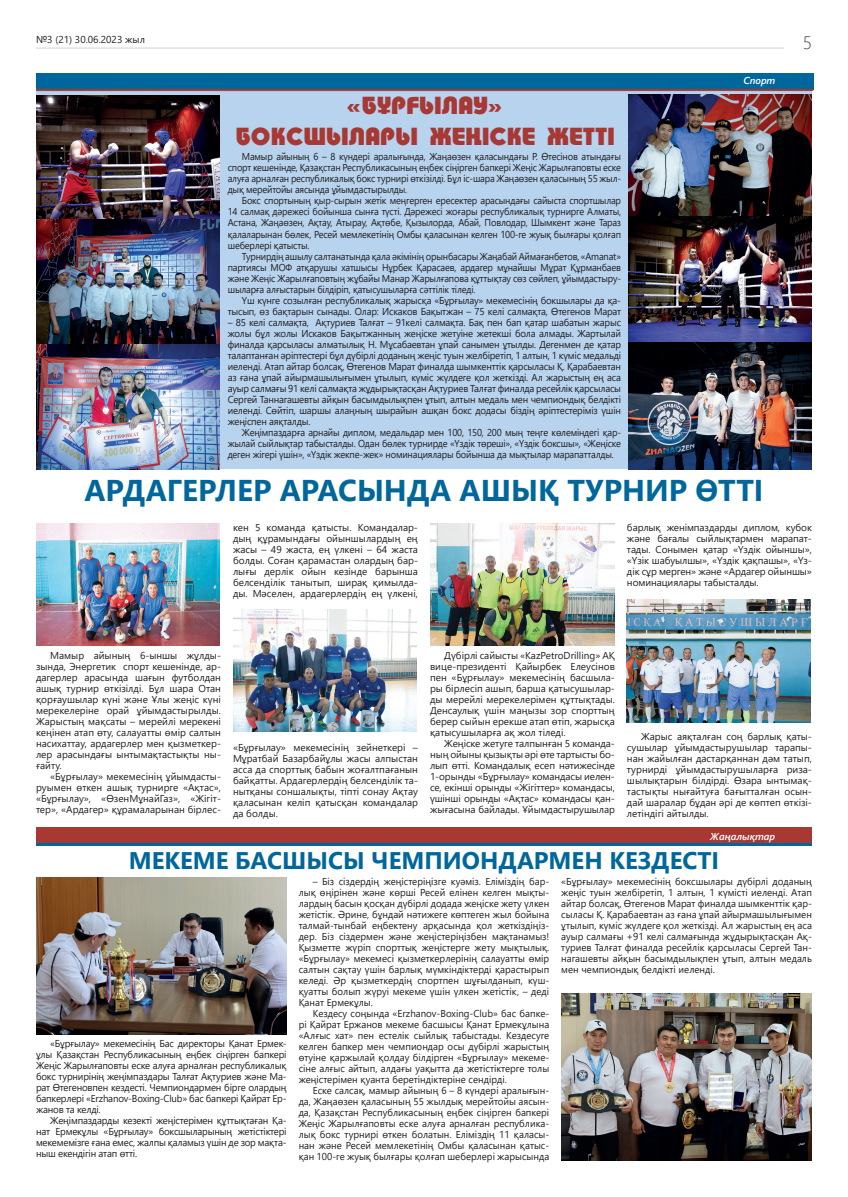
<style>
.page{position:relative;width:848px;height:1197px;background:#fff}
.page>*{position:absolute;margin:0;border:0;box-sizing:border-box;transform-origin:0 0}
.t1{font:700 30px "Segoe UI";color:#00679c}
.t2{font:700 24px "Segoe UI";color:#00679c}
.t3{font:24px/31px "Sanasoft Taurus Heavy.kz";color:#a83833;text-align:center}
.t4{font:300 18px "Segoe UI";color:#3d444e}
.t5{font:10px/11px "Segoe UI";letter-spacing:-.01em;color:#231f20;text-align:justify}
.t6{font:10px/11px "Segoe UI";letter-spacing:-.01em;color:#231f20;text-align:justify;scale:.93 1}
.t7{font:10px/11px "Segoe UI";letter-spacing:-.01em;color:#231f20;text-align:right;scale:.96 1}
.t8{font:italic 600 10px "Segoe UI";color:#fff}
</style>
<div class="page">
<hr style="left:36px;top:48px;width:747px;height:1px;background:#d1d2d4">
<div style="left:36px;top:74px;width:776px;height:395px;background:#b7d3ee"></div>
<div style="left:36px;top:74px;width:777px;height:16px;background:#00679c"></div>
<hr style="left:36px;top:90px;width:777px;height:1px;background:#a83833">
<hr style="left:36px;top:89px;width:777px;height:1px;background:#a83833">
<img style="left:36px;top:95px;width:183px;height:374px">
<img style="left:628px;top:95px;width:184px;height:374px">
<div style="left:36px;top:827px;width:776px;height:16px;background:#a83833"></div>
<hr style="left:36px;top:843px;width:776px;height:2px;background:#00679c">
<img style="left:36px;top:877px;width:251px;height:156px">
<img style="left:561px;top:993px;width:251px;height:166px">
<img style="left:36px;top:523px;width:183px;height:122px">
<img style="left:430px;top:523px;width:184px;height:122px">
<img style="left:233px;top:609px;width:183px;height:122px">
<img style="left:627px;top:600px;width:183px;height:122px">
<p class="t5" style="left:36px;top:33px;width:110px">№3 (21) 30.06.2023 жыл</p>
<h2 class="t3" style="left:234px;top:91px;width:381px">«БҰРҒЫЛАУ»<br>БОКСШЫЛАРЫ ЖЕҢІСКЕ ЖЕТТІ</h2>
<p class="t6" style="left:228px;top:150px;width:424px;text-indent:14px">Мамыр айының 6 – 8 күндері аралығында, Жаңаөзен қаласындағы Р. Өтесінов атындағы спорт кешенінде, Қазақстан Республикасының еңбек сіңірген бапкері Жеңіс Жарылғаповты еске алуға арналған республикалық бокс турнирі өткізілді. Бұл іс-шара Жаңаөзен қаласының 55 жыл&shy;дық мерейтойы аясында ұйымдастырылды.</p>
<p class="t6" style="left:228px;top:194px;width:424px;text-indent:14px">Бокс спортының қыр-сырын жетік меңгерген ересектер арасындағы сайыста спортшылар 14 салмақ дәрежесі бойынша сынға түсті. Дәрежесі жоғары республикалық турнирге Алматы, Астана, Жаңаөзен, Ақтау, Атырау, Ақтөбе, Қызылорда, Абай, Повлодар, Шымкент және Тараз қалаларынан бөлек, Ресей мемлекетінің Омбы қаласынан келген 100-ге жуық былғары қолғап шеберлері қатысты.</p>
<p class="t6" style="left:228px;top:249px;width:424px;text-indent:14px">Турнирдің ашылу салтанатында қала әкімінің орынбасары Жаңабай Аймағанбетов, «Amanat» партиясы МОФ атқарушы хатшысы Нұрбек Қарасаев, ардагер мұнайшы Мұрат Құрманбаев және Жеңіс Жарылғаповтың жұбайы Манар Жарылғапова құттықтау сөз сөйлеп, ұйымдастыру&shy;шыларға алғыстарын білдіріп, қатысушыларға сәттілік тіледі.</p>
<p class="t7" style="left:228px;top:293px;width:411px">Үш күнге созылған республикалық жарысқа «Бұрғылау» мекемесінің бокшылары да қа&shy;тысып, өз бақтарын сынады. Олар: Искаков Бақытжан – 75 келі салмақта, Өтегенов Марат</p>
<p class="t7" style="left:228px;top:315px;width:411px;text-align:justify">– 85 келі салмақта, Ақтуриев Талғат – 91келі салмақта. Бақ пен бап қатар шабатын жарыс жолы бұл жолы Искаков Бақытжанның жеңіске жетуіне жетекші бола алмады. Жартылай финалда қарсыласы алматылық Н. Мұсабаевтан ұпай санымен ұтылды. Дегенмен де қатар талаптанған әріптестері бұл дүбірлі доданың жеңіс туын желбіретіп, 1 алтын, 1 күміс медальді иеленді. Атап айтар болсақ, Өтегенов Марат финалда шымкенттік қарсыласы Қ. Қарабаевтан аз ғана ұпай айырмашылығымен ұтылып, күміс жүлдеге қол жеткізді. Ал жарыстың ең аса ауыр салмағы 91 келі салмақта жұдырықтасқан Ақтуриев Талғат финалда ресейлік қарсыласы Сергей Таннагашевты айқын басымдылықпен ұтып, алтын медаль мен чемпиондық белдікті иеленді. Сөйтіп, шаршы алаңның шырайын ашқан бокс додасы біздің әріптестеріміз үшін жеңіспен аяқталды.</p>
<p class="t6" style="left:228px;top:425px;width:424px;text-indent:14px">Жеңімпаздарға арнайы диплом, медальдар мен 100, 150, 200 мың теңге көлеміндегі қар&shy;жылай сыйлықтар табысталды. Одан бөлек турнирде «Үздік төреші», «Үздік боксшы», «Жеңіске деген жігері үшін», «Үздік жекпе-жек» номинациялары бойынша да мықтылар марапатталды.</p>
<p class="t8" style="left:743px;top:71px;width:34px">Спорт</p>
<h1 class="t1" style="left:84px;top:461px;width:680px">АРДАГЕРЛЕР АРАСЫНДА АШЫҚ ТУРНИР ӨТТІ</h1>
<h3 class="t4" style="left:802px;top:26px;width:11px">5</h3>
<p class="t5" style="left:233px;top:520px;width:186px">кен 5 команда қатысты. Командалар&shy;дың құрамындағы ойыншылардың ең жасы – 49 жаста, ең үлкені – 64 жаста болды. Соған қарамастан олардың бар&shy;лығы дерлік ойын кезінде барынша белсенділік танытып, ширақ қимылда&shy;ды. Мәселен, ардагерлердің ең үлкені,</p>
<p class="t5" style="left:627px;top:520px;width:186px">барлық женімпаздарды диплом, кубок және бағалы сыйлықтармен марапат&shy;тады. Сонымен қатар «Үздік ойыншы», «Үзік шабуылшы», «Үздік қақпашы», «Үз&shy;дік сұр мерген» және «Ардагер ойыншы» номинациялары табысталды.</p>
<p class="t5" style="left:36px;top:648px;width:186px;text-indent:14px">Мамыр айының 6-ыншы жұлды&shy;зында, Энергетик спорт кешенінде, ар&shy;дагерлер арасында шағын футболдан ашық турнир өткізілді. Бұл шара Отан қорғаушылар күні және Ұлы жеңіс күні мерекелеріне орай ұйымдастырылды.<br>Жарыстың мақсаты – мерейлі мерекені кеңінен атап өту, салауатты өмір салтын насихаттау, ардагерлер мен қызметкер&shy;лер арасындағы ынтымақтастықты ны&shy;ғайту.</p>
<p class="t5" style="left:36px;top:769px;width:186px;text-indent:14px">«Бұрғылау» мекемесінің ұйымдасты&shy;руымен өткен ашық турнирге «Ақтас», «Бұрғылау», «ӨзенМұнайГаз», «Жігіт&shy;тер», «Ардагер» құрамаларынан бірлес-</p>
<p class="t5" style="left:233px;top:740px;width:186px">«Бұрғылау» мекемесінің зейнеткері – Мұратбай Базарбайұлы жасы алпыстан асса да спорттық бабын жоғалтпағанын байқатты. Ардагерлердің белсенділік та&shy;нытқаны соншалықты, тіпті сонау Ақтау қаласынан келіп қатысқан командалар да болды.</p>
<p class="t5" style="left:430px;top:648px;width:186px;text-indent:14px">Дүбірлі сайысты «KazPetroDrilling» АҚ вице-президенті Қайырбек Елеусінов пен «Бұрғылау» мекемесінің басшыла&shy;ры бірлесіп ашып, барша қатысушылар&shy;ды мерейлі мерекелерімен құттықтады.<br>Денсаулық үшін маңызы зор спорттың берер сыйын ерекше атап өтіп, жарысқа қатысушыларға ақ жол тіледі.</p>
<p class="t5" style="left:430px;top:736px;width:186px;text-indent:14px">Жеңіске жетуге талпынған 5 команда&shy;ның ойыны қызықты әрі өте тартысты бо&shy;лып өтті. Командалық есеп нәтижесінде 1-орынды «Бұрғылау» командасы иелен&shy;се, екінші орынды «Жігіттер» командасы, үшінші орынды «Ақтас» командасы қан&shy;жығасына байлады. Ұйымдастырушылар</p>
<p class="t5" style="left:627px;top:729px;width:186px;text-indent:14px">Жарыс аяқталған соң барлық қаты&shy;сушылар ұйымдастырушылар тарапы&shy;нан жайылған дастарқаннан дәм татып, турнирді ұйымдастырушыларға риза&shy;шылықтарын білдірді. Өзара ынтымақ&shy;тастықты нығайтуға бағытталған осын&shy;дай шаралар бұдан әрі де көптеп өткізі&shy;летіндігі айтылды.</p>
<p class="t8" style="left:710px;top:826px;width:66px">Жаңалықтар</p>
<h2 class="t2" style="left:129px;top:837px;width:592px">МЕКЕМЕ БАСШЫСЫ ЧЕМПИОНДАРМЕН КЕЗДЕСТІ</h2>
<p class="t5" style="left:36px;top:1036px;width:252px;text-indent:14px">«Бұрғылау» мекемесінің Бас директоры Қанат Ермек&shy;ұлы Қазақстан Республикасының еңбек сіңірген бапкері Жеңіс Жарылғаповты еске алуға арналған республикалық бокс турнирінің жеңімпаздары Талғат Ақтуриев және Ма&shy;рат Өтегеновпен кездесті. Чемпиондармен бірге олардың бапкерлері «Erzhanov-Boxing-Club» бас бапкері Қайрат Ер&shy;жанов та келді.</p>
<p class="t5" style="left:36px;top:1113px;width:252px;text-indent:14px">Жеңімпаздарды кезекті жеңістерімен құттықтаған Қа&shy;нат Ермекұлы «Бұрғылау» боксшыларының жетістіктері мекемемізге ғана емес, жалпы қаламыз үшін де зор мақта&shy;ныш екендігін атап өтті.</p>
<p class="t5" style="left:299px;top:874px;width:252px;text-indent:14px">– Біз сіздердің жеңістеріңізге куәміз. Еліміздің бар&shy;лық өңірінен және көрші Ресей елінен келген мықты&shy;лардың басын қосқан дүбірлі додада жеңіске жету үлкен жетістік. Әрине, бұндай нәтижеге көптеген жыл бойына талмай-тынбай еңбектену арқасында қол жеткіздіңіз&shy;дер. Біз сіздермен және жеңістеріңізбен мақтанамыз!<br>Қызметте жүріп спорттық жеңістерге жету мықтылық. «Бұрғылау» мекемесі қызметкерлерінің салауатты өмір салтын сақтау үшін барлық мүмкіндіктерді қарастырып келеді. Әр қызметкердің спортпен шұғылданып, күш&shy;қуатты болып жүруі мекеме үшін үлкен жетістік, – деді Қанат Ермекұлы.</p>
<p class="t5" style="left:299px;top:1006px;width:252px;text-indent:14px">Кездесу соңында «Erzhanov-Boxing-Club» бас бапке&shy;рі Қайрат Ержанов мекеме басшысы Қанат Ермекұлына «Алғыс хат» пен естелік сыйлық табыстады. Кездесуге келген бапкер мен чемпиондар осы дүбірлі жарыстың өтуіне қаржылай қолдау білдірген «Бұрғылау» мекеме&shy;сіне алғыс айтып, алдағы уақытта да жетістіктерге толы жеңістерімен қуанта беретіндіктеріне сендірді.</p>
<p class="t5" style="left:299px;top:1083px;width:252px;text-indent:14px">Еске салсақ, мамыр айының 6 – 8 күндері аралығын&shy;да, Жаңаөзен қаласының 55 жылдық мерейтойы аясын&shy;да, Қазақстан Республикасының еңбек сіңірген бапкері Жеңіс Жарылғаповты еске алуға арналған республика&shy;лық бокс турнирі өткен болатын. Еліміздің 11 қаласы&shy;нан және Ресей мемлекетінің Омбы қаласынан қатыс&shy;қан 100-ге жуық былғары қолғап шеберлері жарысында</p>
<p class="t5" style="left:561px;top:874px;width:252px">«Бұрғылау» мекемесінің боксшылары дүбірлі доданың жеңіс туын желбіретіп, 1 алтын, 1 күмісті иеленді. Атап айтар болсақ, Өтегенов Марат финалда шымкенттік қар&shy;сыласы Қ. Қарабаевтан аз ғана ұпай айырмашылығымен ұтылып, күміс жүлдеге қол жеткізді. Ал жарыстың ең аса ауыр салмағы +91 келі салмағында жұдырықтасқан Ақ&shy;туриев Талғат финалда ресейлік қарсыласы Сергей Тан&shy;нагашевты айқын басымдылықпен ұтып, алтын медаль мен чемпиондық белдікті иеленді.</p>
</div>
